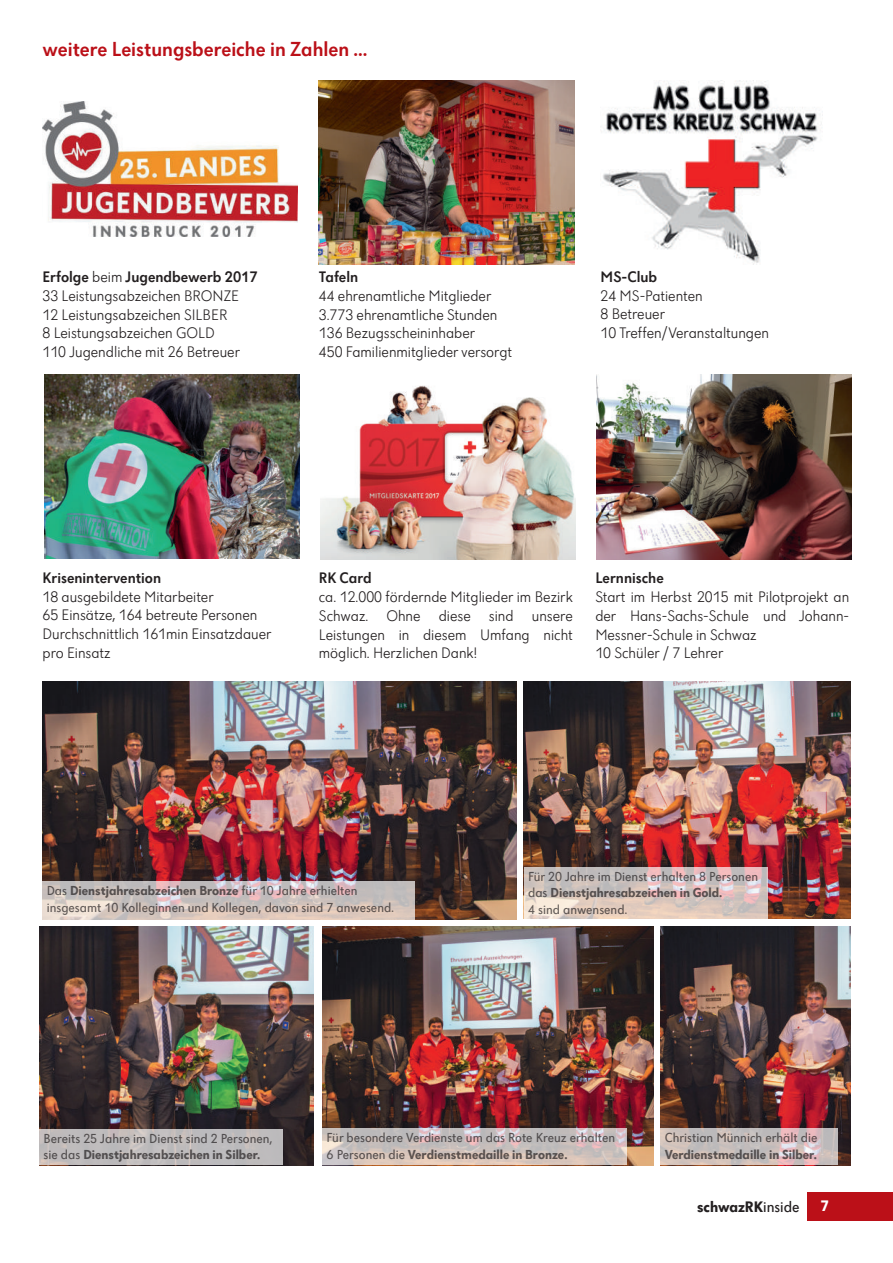
<style>
.page{position:relative;width:893px;height:1263px;background:#fff}
.page>*{position:absolute;margin:0;border:0;box-sizing:border-box;transform-origin:0 0}
.t1{font:500 21px "Dunant";color:#bb1018}
.t2{font:300 15.75px/18.8px "Dunant";color:#231f20}
.t3{font:500 15.75px "Dunant";color:#231f20}
.t4{font:700 15.75px "Dunant";color:#231f20}
.t5{font:700 15.75px "Dunant";color:#fff}
.t6{font:13.5px/16.5px "Dunant";color:rgb(35 31 32/.7)}
.t7{font:700 13.5px "Dunant";color:rgb(35 31 32/.7)}
.s1{font-weight:500}
.s2{font-weight:700}
.s3{font-weight:400}
</style>
<div class="page">
<div style="left:807px;top:1192px;width:86px;height:28px;background:#bb1018"></div>
<img style="left:319px;top:80px;width:255px;height:185px">
<img style="left:43px;top:101px;width:254px;height:136px">
<img style="left:597px;top:375px;width:255px;height:184px">
<img style="left:320px;top:385px;width:256px;height:174px">
<img style="left:44px;top:375px;width:255px;height:183px">
<img style="left:601px;top:80px;width:222px;height:185px">
<img style="left:43px;top:681px;width:473px;height:238px">
<img style="left:524px;top:681px;width:326px;height:238px">
<img style="left:39px;top:927px;width:274px;height:238px">
<img style="left:322px;top:927px;width:331px;height:238px">
<img style="left:660px;top:927px;width:190px;height:238px">
<div style="left:43px;top:881px;width:372px;height:38px;background:#fff;opacity:.7"></div>
<div style="left:524px;top:867px;width:244px;height:52px;background:#fff;opacity:.7"></div>
<div style="left:39px;top:1129px;width:244px;height:36px;background:#bebbbc"></div>
<div style="left:322px;top:1128px;width:305px;height:37px;background:#fff;opacity:.7"></div>
<div style="left:660px;top:1128px;width:178px;height:37px;background:#fff;opacity:.7"></div>
<h1 class="t1" style="left:43px;top:40px;width:327px">weitere Leistungsbereiche in Zahlen ...</h1>
<p class="t2" style="left:43px;top:269px;width:217px"><span class="s1">Erfolge</span> beim <span class="s1">Jugendbewerb 2017<br></span>33 Leistungsabzeichen BRONZE<br>12 Leistungsabzeichen SILBER<br>8 Leistungsabzeichen GOLD<br>110 Jugendliche mit 26 Betreuer</p>
<p class="t3" style="left:319px;top:270px;width:41px">Tafeln</p>
<p class="t2" style="left:319px;top:288px;width:195px">44 ehrenamtliche Mitglieder<br>3.773 ehrenamtliche Stunden<br>136 Bezugsscheininhaber<br>450 Familienmitglieder versorgt</p>
<p class="t3" style="left:601px;top:270px;width:58px">MS-Club</p>
<p class="t2" style="left:601px;top:287px;width:170px">24 MS-Patienten<br>8 Betreuer<br>10 Treffen/Veranstaltungen</p>
<p class="t3" style="left:43px;top:571px;width:120px">Krisenintervention</p>
<p class="t2" style="left:43px;top:588px;width:231px">18 ausgebildete Mitarbeiter<br>65 Einsätze, 164 betreute Personen<br>Durchschnittlich 161min Einsatzdauer pro Einsatz</p>
<p class="t3" style="left:319px;top:572px;width:54px">RK Card</p>
<p class="t2" style="left:319px;top:589px;width:255px;text-align:justify">ca. 12.000 fördernde Mitglieder im Bezirk Schwaz. Ohne diese sind unsere Leistungen in diesem Umfang nicht möglich. Herzlichen Dank!</p>
<p class="t3" style="left:595px;top:572px;width:70px">Lernnische</p>
<p class="t2" style="left:595px;top:589px;width:255px">Start im Herbst 2015 mit Pilotprojekt an der Hans-Sachs-Schule und Johann-<br>Messner-Schule in Schwaz<br>10 Schüler / 7 Lehrer</p>
<p class="t6" style="left:47px;top:884px;width:349px">Das <span class="s2">Dienstjahresabzeichen Bronze</span> für 10 Jahre erhielten insgesamt 10 Kolleginnen und Kollegen, davon sind 7 anwesend.</p>
<p class="t6" style="left:528px;top:869px;width:231px">Für 20 Jahre im Dienst erhalten 8 Personen das <span class="s2">Dienstjahresabzeichen in Gold.<br></span>4 sind anwensend.</p>
<p class="t6" style="left:44px;top:1131px;width:231px">Bereits 25 Jahre im Dienst sind 2 Personen, sie das <span class="s2">Dienstjahresabzeichen in Silber.</span></p>
<p class="t6" style="left:327px;top:1131px;width:290px">Für besondere Verdienste um das Rote Kreuz erhalten<br>6 Personen die <span class="s2">Verdienstmedaille in Bronze.</span></p>
<p class="t6" style="left:665px;top:1131px;width:154px">Christian Münnich erhält die</p>
<p class="t7" style="left:665px;top:1149px;width:154px">Verdienstmedaille in Silber.</p>
<p class="t4" style="left:697px;top:1200px;width:104px">schwazRK<span class="s3">inside</span></p>
<p class="t5" style="left:820px;top:1200px;width:10px">7</p>
</div>
